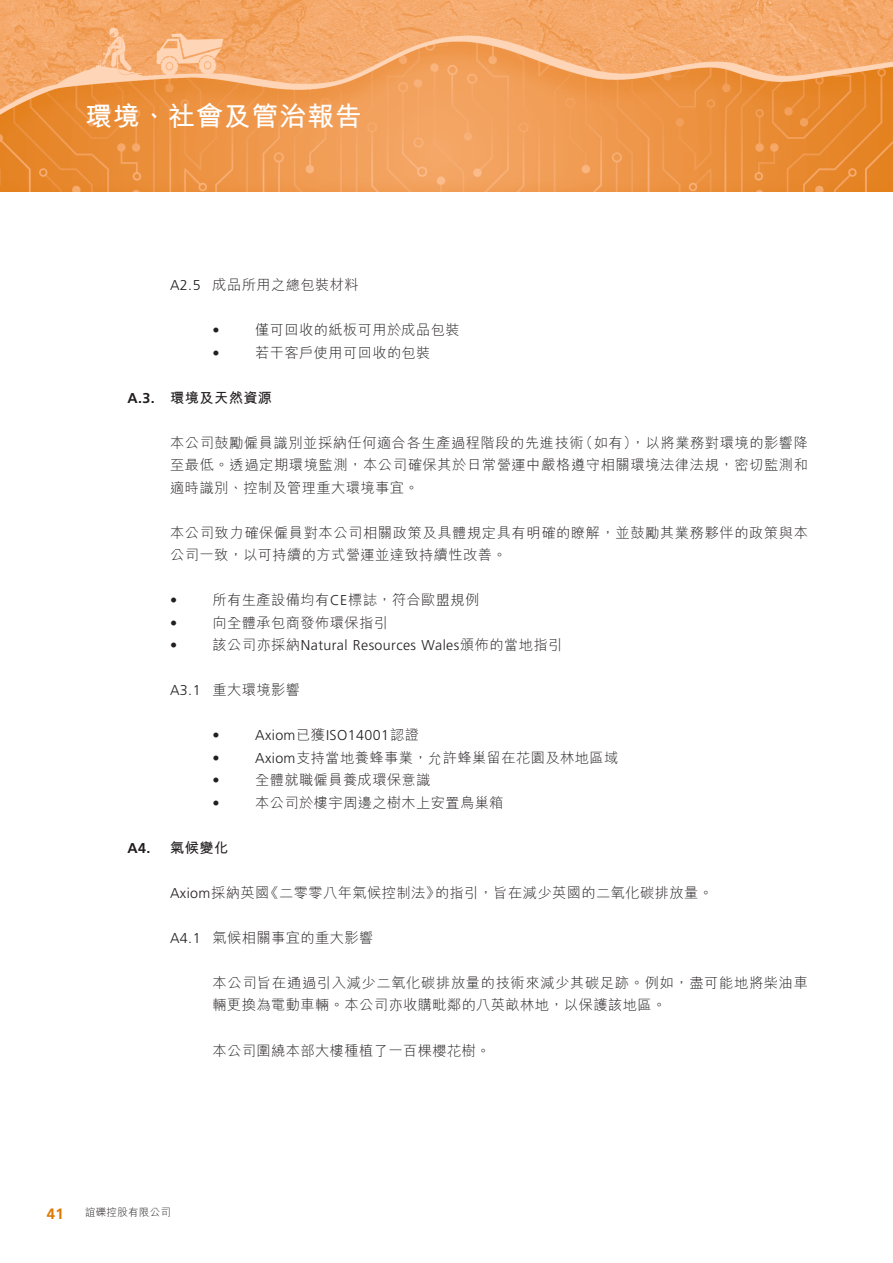
<style>
.page{position:relative;width:893px;height:1263px;background:#fff}
.page>*{position:absolute;margin:0;border:0;box-sizing:border-box;transform-origin:0 0}
.t1{font:700 27px "M Hei HK";letter-spacing:.03em;color:#fff}
.t2{font:700 15px "Frutiger LT Std";color:#de7800}
.t3{font:300 14.25px/22.5px "M Hei HK";letter-spacing:.03em;color:#231f20}
.t4{font:300 14.25px "Frutiger LT Std";letter-spacing:.03em;color:#231f20}
.t5{font:700 14.25px "M Hei HK";letter-spacing:.03em;color:#231f20}
.t6{font:300 10.5px "M Hei HK";letter-spacing:.03em;color:#231f20}
.s1{font-family:"Frutiger LT Std"}
.s2{font-family:"M Hei HK"}
</style>
<div class="page">
<img style="left:0;top:0;width:893px;height:191px">
<h1 class="t1" style="left:85px;top:97px;width:278px">環境、社會及管治報告</h1>
<p class="t3" style="left:170px;top:274px;width:190px"><span class="s1">A2.5</span> 成品所用之總包裝材料</p>
<p class="t4" style="left:213px;top:322px;width:9px">•</p>
<p class="t3" style="left:255px;top:319px;width:206px">僅可回收的紙板可用於成品包裝</p>
<p class="t4" style="left:213px;top:345px;width:9px">•</p>
<p class="t3" style="left:255px;top:341px;width:177px">若干客戶使用可回收的包裝</p>
<p class="t5" style="left:128px;top:387px;width:146px"><span class="s1">A.3.</span> 環境及天然資源</p>
<p class="t3" style="left:170px;top:431px;width:639px;text-align:justify">本公司鼓勵僱員識別並採納任何適合各生產過程階段的先進技術（如有），以將業務對環境的影響降至最低。透過定期環境監測，本公司確保其於日常營運中嚴格遵守相關環境法律法規，密切監測和適時識別、控制及管理重大環境事宜。</p>
<p class="t3" style="left:170px;top:521px;width:639px">本公司致力確保僱員對本公司相關政策及具體規定具有明確的瞭解，並鼓勵其業務夥伴的政策與本公司一致，以可持續的方式營運並達致持續性改善。</p>
<p class="t4" style="left:170px;top:592px;width:9px">•</p>
<p class="t3" style="left:213px;top:589px;width:268px">所有生產設備均有<span class="s1">CE</span>標誌，符合歐盟規例</p>
<p class="t4" style="left:170px;top:615px;width:9px">•</p>
<p class="t3" style="left:213px;top:611px;width:177px">向全體承包商發佈環保指引</p>
<p class="t4" style="left:170px;top:637px;width:9px">•</p>
<p class="t4" style="left:213px;top:637px;width:351px"><span class="s2">該公司亦採納</span>Natural Resources Wales<span class="s2">頒佈的當地指引</span></p>
<p class="t3" style="left:170px;top:679px;width:132px"><span class="s1">A3.1</span> 重大環境影響</p>
<p class="t4" style="left:213px;top:727px;width:9px">•</p>
<p class="t4" style="left:255px;top:727px;width:165px">Axiom<span class="s2">已獲</span>ISO14001<span class="s2">認證</span></p>
<p class="t4" style="left:213px;top:750px;width:9px">•</p>
<p class="t3" style="left:255px;top:746px;width:365px"><span class="s1">Axiom</span>支持當地養蜂事業，允許蜂巢留在花園及林地區域</p>
<p class="t4" style="left:213px;top:772px;width:9px">•</p>
<p class="t3" style="left:255px;top:769px;width:177px">全體就職僱員養成環保意識</p>
<p class="t4" style="left:213px;top:795px;width:9px">•</p>
<p class="t3" style="left:255px;top:791px;width:250px">本公司於樓宇周邊之樹木上安置鳥巢箱</p>
<p class="t5" style="left:128px;top:837px;width:102px"><span class="s1">A4.</span> 氣候變化</p>
<p class="t3" style="left:170px;top:881px;width:544px"><span class="s1">Axiom</span>採納英國《二零零八年氣候控制法》的指引，旨在減少英國的二氧化碳排放量。</p>
<p class="t3" style="left:170px;top:926px;width:205px"><span class="s1">A4.1</span> 氣候相關事宜的重大影響</p>
<p class="t3" style="left:213px;top:971px;width:597px">本公司旨在通過引入減少二氧化碳排放量的技術來減少其碳足跡。例如，盡可能地將柴油車輛更換為電動車輛。本公司亦收購毗鄰的八英畝林地，以保護該地區。</p>
<p class="t3" style="left:213px;top:1039px;width:279px">本公司圍繞本部大樓種植了一百棵櫻花樹。</p>
<p class="t2" style="left:47px;top:1204px;width:19px">41</p>
<p class="t6" style="left:85px;top:1206px;width:88px">誼礫控股有限公司</p>
</div>
